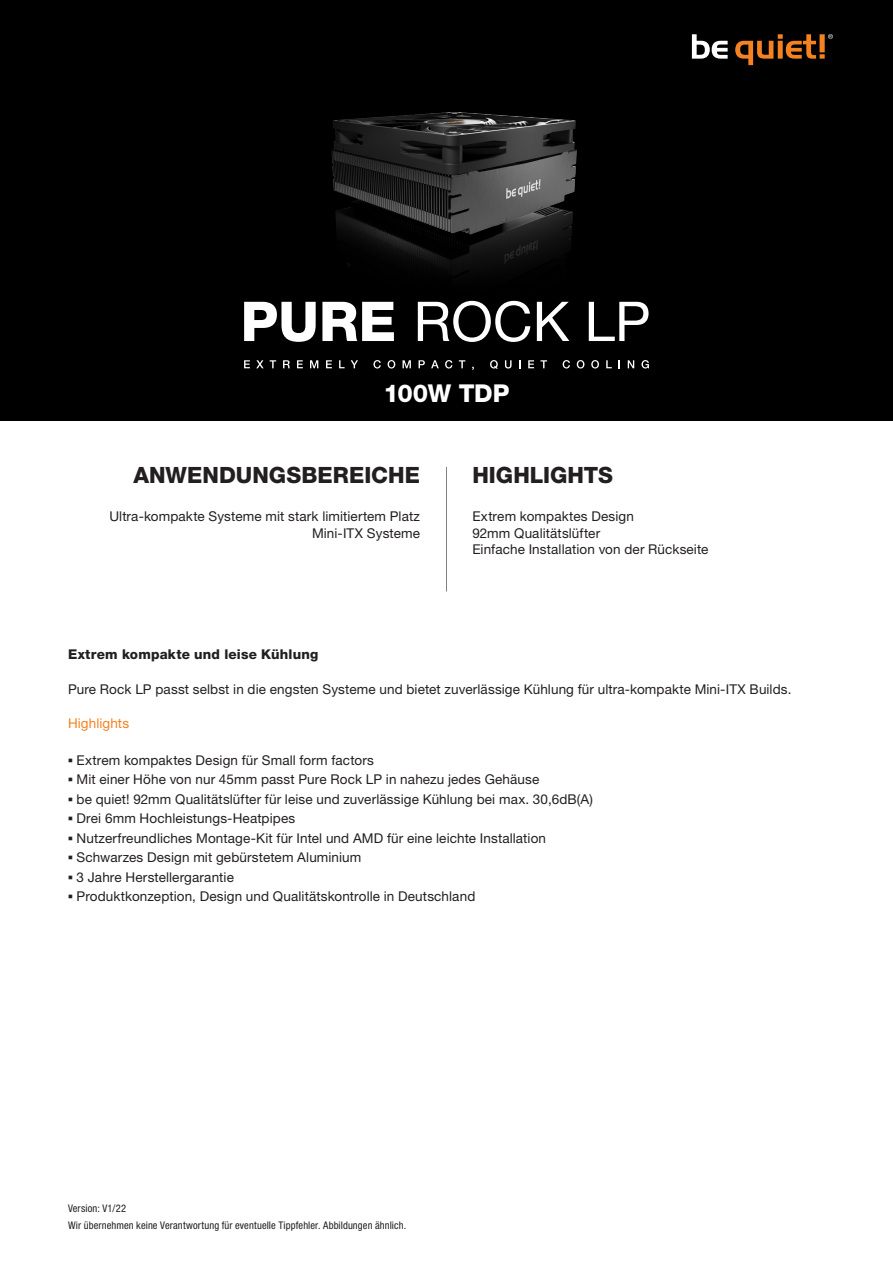
<style>
.page{position:relative;width:893px;height:1263px;background:#fff}
.page>*{position:absolute;margin:0;border:0;box-sizing:border-box;transform-origin:0 0}
.t1{font:800 24.6px "Helvetica Neue LT Pro";letter-spacing:-.01em;color:#fff}
.t2{font:800 22.5px "Helvetica Neue LT Pro";letter-spacing:.005em;color:#231f20}
.t3{font:13.5px "Helvetica Neue LT Pro";letter-spacing:.01em;color:#231f20}
.t4{font:800 13.5px "Helvetica Neue LT Pro";letter-spacing:.015em;color:#231f20}
.t5{font:13.5px "Helvetica Neue LT Pro";letter-spacing:.01em;color:#f58220}
.t6{font:condensed 10.5px "Helvetica Neue LT Pro";letter-spacing:.01em;color:#231f20}
.s1{font-family:"Franklin Gothic";font-weight:500}
</style>
<div class="page">
<hr style="left:446px;top:467px;width:1px;height:124px;background:#808285">
<div style="left:0;top:0;width:893px;height:421px;background:#000"></div>
<img style="left:244px;top:112px;width:405px;height:225px">
<svg style="left:692px;top:34px;width:36px;height:25px"></svg>
<svg style="left:735px;top:34px;width:98px;height:31px"></svg>
<svg style="left:244px;top:360px;width:6px;height:8px"></svg>
<svg style="left:256px;top:360px;width:8px;height:8px"></svg>
<svg style="left:270px;top:360px;width:6px;height:8px"></svg>
<svg style="left:283px;top:360px;width:7px;height:8px"></svg>
<svg style="left:297px;top:360px;width:6px;height:8px"></svg>
<svg style="left:310px;top:360px;width:8px;height:8px"></svg>
<svg style="left:326px;top:360px;width:6px;height:8px"></svg>
<svg style="left:339px;top:360px;width:6px;height:8px"></svg>
<svg style="left:351px;top:360px;width:7px;height:8px"></svg>
<svg style="left:373px;top:360px;width:8px;height:8px"></svg>
<svg style="left:388px;top:360px;width:7px;height:8px"></svg>
<svg style="left:403px;top:360px;width:8px;height:8px"></svg>
<svg style="left:419px;top:360px;width:6px;height:8px"></svg>
<svg style="left:431px;top:360px;width:8px;height:8px"></svg>
<svg style="left:445px;top:360px;width:7px;height:8px"></svg>
<svg style="left:459px;top:360px;width:6px;height:8px"></svg>
<svg style="left:490px;top:360px;width:8px;height:9px"></svg>
<svg style="left:505px;top:360px;width:7px;height:8px"></svg>
<svg style="left:519px;top:360px;width:2px;height:8px"></svg>
<svg style="left:528px;top:360px;width:6px;height:8px"></svg>
<svg style="left:541px;top:360px;width:6px;height:8px"></svg>
<svg style="left:563px;top:360px;width:7px;height:8px"></svg>
<svg style="left:577px;top:360px;width:7px;height:8px"></svg>
<svg style="left:591px;top:360px;width:8px;height:8px"></svg>
<svg style="left:606px;top:360px;width:6px;height:8px"></svg>
<svg style="left:628px;top:360px;width:6px;height:8px"></svg>
<svg style="left:641px;top:360px;width:8px;height:8px"></svg>
<svg style="left:244px;top:302px;width:72px;height:40px"></svg>
<svg style="left:322px;top:302px;width:72px;height:39px"></svg>
<svg style="left:418px;top:301px;width:112px;height:41px"></svg>
<svg style="left:537px;top:302px;width:32px;height:39px"></svg>
<svg style="left:589px;top:302px;width:59px;height:39px"></svg>
<p class="t1" style="left:383px;top:379px;width:127px">100W TDP</p>
<p class="t2" style="left:133px;top:462px;width:288px">ANWENDUNGSBEREICHE</p>
<p class="t2" style="left:472px;top:462px;width:142px">HIGHLIGHTS</p>
<p class="t3" style="left:109px;top:508px;width:312px">Ultra-kompakte Systeme mit stark limitiertem Platz</p>
<p class="t3" style="left:312px;top:524px;width:110px">Mini-ITX Systeme</p>
<p class="t3" style="left:472px;top:508px;width:163px">Extrem kompaktes Design</p>
<p class="t3" style="left:472px;top:525px;width:129px">92mm Qualitätslüfter</p>
<p class="t3" style="left:472px;top:541px;width:238px">Einfache Installation von der Rückseite</p>
<p class="t4" style="left:68px;top:646px;width:252px">Extrem kompakte und leise Kühlung</p>
<p class="t3" style="left:68px;top:680px;width:725px">Pure Rock LP passt selbst in die engsten Systeme und bietet zuverlässige Kühlung für ultra-kompakte Mini-ITX Builds.</p>
<p class="t5" style="left:68px;top:715px;width:63px">Highlights</p>
<p class="t3" style="left:68px;top:752px;width:307px"><span class="s1">▪</span> Extrem kompaktes Design für Small form factors</p>
<p class="t3" style="left:68px;top:771px;width:473px"><span class="s1">▪</span> Mit einer Höhe von nur 45mm passt Pure Rock LP in nahezu jedes Gehäuse</p>
<p class="t3" style="left:68px;top:791px;width:526px"><span class="s1">▪</span> be quiet! 92mm Qualitätslüfter für leise und zuverlässige Kühlung bei max. 30,6dB(A)</p>
<p class="t3" style="left:68px;top:810px;width:229px"><span class="s1">▪</span> Drei 6mm Hochleistungs-Heatpipes</p>
<p class="t3" style="left:68px;top:830px;width:479px"><span class="s1">▪</span> Nutzerfreundliches Montage-Kit für Intel und AMD für eine leichte Installation</p>
<p class="t3" style="left:68px;top:849px;width:295px"><span class="s1">▪</span> Schwarzes Design mit gebürstetem Aluminium</p>
<p class="t3" style="left:68px;top:869px;width:167px"><span class="s1">▪</span> 3 Jahre Herstellergarantie</p>
<p class="t3" style="left:68px;top:888px;width:409px"><span class="s1">▪</span> Produktkonzeption, Design und Qualitätskontrolle in Deutschland</p>
<p class="t6" style="left:68px;top:1202px;width:60px">Version: V1/22</p>
<p class="t6" style="left:68px;top:1219px;width:340px">Wir übernehmen keine Verantwortung für eventuelle Tippfehler. Abbildungen ähnlich.</p>
</div>
